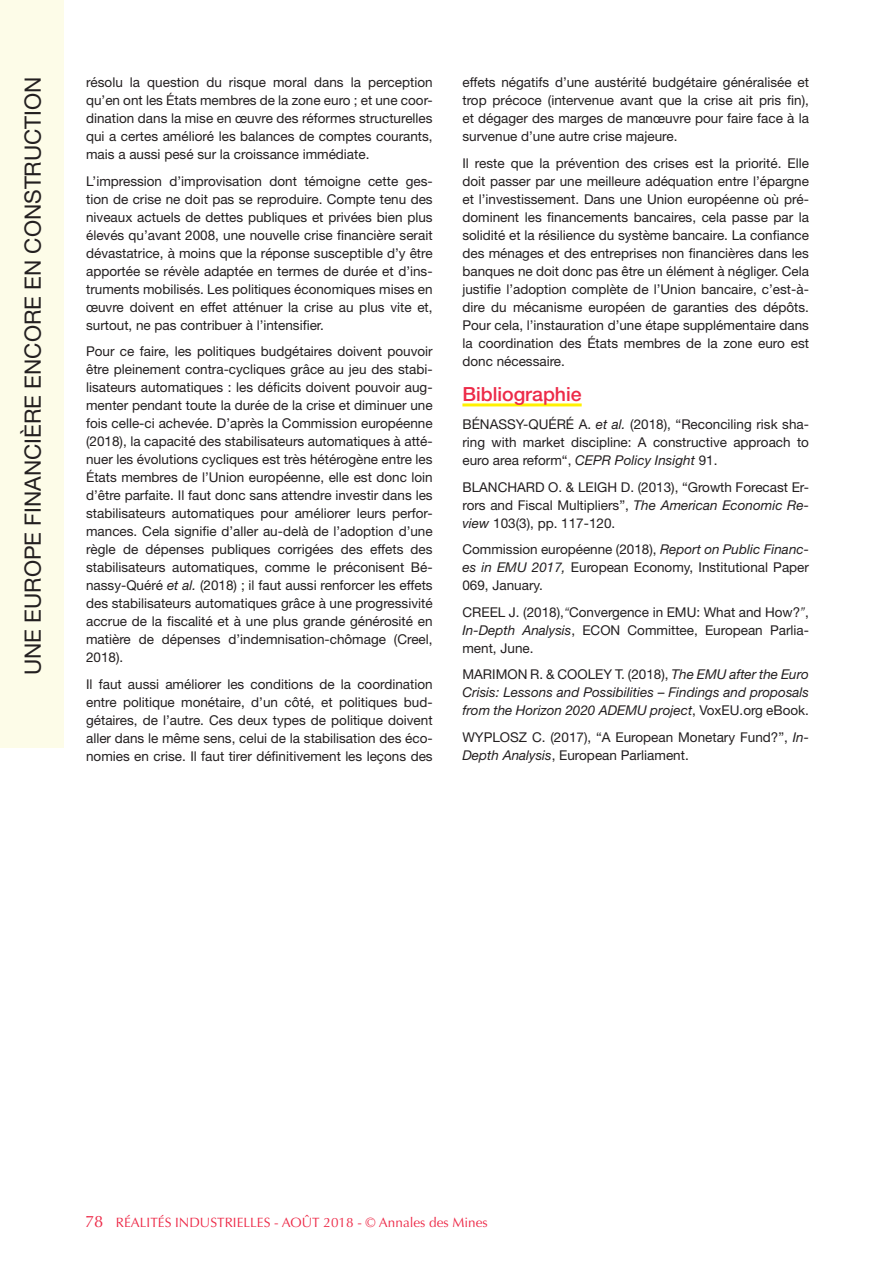
<style>
.page{position:relative;width:893px;height:1263px;background:#fff}
.page>*{position:absolute;margin:0;border:0;box-sizing:border-box;transform-origin:0 0}
.t1{font:22.5px "Helvetica Neue";color:#231f20}
.INTER_1{font:500 19.5px "Helvetica Neue";color:#ed2a48}
.texte_courant{font:13.5px/18px "Helvetica Neue";color:#231f20;text-align:justify}
.texte_courant-2{font:italic 13.5px/18px "Helvetica Neue";color:#231f20;text-align:justify}
.t2{font:13.5px "Optima";color:#ed2a48}
.s1{font-style:italic}
.s2{font-weight:300;font-style:italic}
.s3{font-style:normal}
.s4{font-size:16.5px}
</style>
<div class="page">
<hr style="left:462px;top:403px;width:120px;height:3px;background:#fff101">
<div style="left:0;top:0;width:64px;height:747px;background:#fdfce8"></div>
<p class="t1" style="left:19px;top:675px;width:600px;rotate:-90deg">UNE EUROPE FINANCIÈRE ENCORE EN CONSTRUCTION</p>
<p class="texte_courant" style="left:86px;top:73px;width:348px">résolu la question du risque moral dans la perception qu’en ont les États membres de la zone euro ; et une coor&shy;dination dans la mise en œuvre des réformes structurelles qui a certes amélioré les balances de comptes courants, mais a aussi pesé sur la croissance immédiate.</p>
<p class="texte_courant" style="left:86px;top:172px;width:348px">L’impression d’improvisation dont témoigne cette ges&shy;tion de crise ne doit pas se reproduire. Compte tenu des niveaux actuels de dettes publiques et privées bien plus élevés qu’avant 2008, une nouvelle crise financière serait dévastatrice, à moins que la réponse susceptible d’y être apportée se révèle adaptée en termes de durée et d’ins&shy;truments mobilisés. Les politiques économiques mises en œuvre doivent en effet atténuer la crise au plus vite et, surtout, ne pas contribuer à l’intensifier.</p>
<p class="texte_courant" style="left:86px;top:342px;width:348px">Pour ce faire, les politiques budgétaires doivent pouvoir être pleinement contra-cycliques grâce au jeu des stabi&shy;lisateurs automatiques : les déficits doivent pouvoir aug&shy;menter pendant toute la durée de la crise et diminuer une fois celle-ci achevée. D’après la Commission européenne (2018), la capacité des stabilisateurs automatiques à atté&shy;nuer les évolutions cycliques est très hétérogène entre les États membres de l’Union européenne, elle est donc loin d’être parfaite. Il faut donc sans attendre investir dans les stabilisateurs automatiques pour améliorer leurs perfor&shy;mances. Cela signifie d’aller au-delà de l’adoption d’une règle de dépenses publiques corrigées des effets des stabilisateurs automatiques, comme le préconisent Bé&shy;nassy-Quéré <span class="s1">et al.</span> (2018) ; il faut aussi renforcer les effets des stabilisateurs automatiques grâce à une progressivité accrue de la fiscalité et à une plus grande générosité en matière de dépenses d’indemnisation-chômage (Creel, 2018).</p>
<p class="texte_courant" style="left:86px;top:675px;width:348px">Il faut aussi améliorer les conditions de la coordination entre politique monétaire, d’un côté, et politiques bud&shy;gétaires, de l’autre. Ces deux types de politique doivent aller dans le même sens, celui de la stabilisation des éco&shy;nomies en crise. Il faut tirer définitivement les leçons des</p>
<p class="texte_courant" style="left:462px;top:73px;width:348px">effets négatifs d’une austérité budgétaire généralisée et trop précoce (intervenue avant que la crise ait pris fin), et dégager des marges de manœuvre pour faire face à la survenue d’une autre crise majeure.</p>
<p class="texte_courant" style="left:462px;top:154px;width:348px">Il reste que la prévention des crises est la priorité. Elle doit passer par une meilleure adéquation entre l’épargne et l’investissement. Dans une Union européenne où pré&shy;dominent les financements bancaires, cela passe par la solidité et la résilience du système bancaire. La confiance des ménages et des entreprises non financières dans les banques ne doit donc pas être un élément à négliger. Cela justifie l’adoption complète de l’Union bancaire, c’est-à&shy;dire du mécanisme européen de garanties des dépôts.<br>Pour cela, l’instauration d’une étape supplémentaire dans la coordination des États membres de la zone euro est donc nécessaire.</p>
<p class="INTER_1" style="left:462px;top:382px;width:121px">Bibliographie</p>
<p class="texte_courant" style="left:462px;top:415px;width:348px">BÉNASSY-QUÉRÉ A. <span class="s1">et al.</span> (2018), “Reconciling risk sha&shy;ring with market discipline: A constructive approach to euro area reform“, <span class="s1">CEPR Policy Insight</span> 91.</p>
<p class="texte_courant" style="left:462px;top:478px;width:348px">BLANCHARD O. &amp; LEIGH D. (2013), “Growth Forecast Er&shy;rors and Fiscal Multipliers”, <span class="s1">The American Economic Re&shy;view</span> 103(3), pp. 117-120.</p>
<p class="texte_courant" style="left:462px;top:540px;width:348px">Commission européenne (2018), <span class="s1">Report on Public Financ&shy;es in EMU 2017,</span> European Economy, Institutional Paper 069, January.</p>
<p class="texte_courant" style="left:462px;top:603px;width:348px">CREEL J. (2018),<span class="s2">“</span>Convergence in EMU: What and How?<span class="s2">”</span>, <span class="s1">In-Depth Analysis</span>, ECON Committee, European Parlia&shy;ment, June.</p>
<p class="texte_courant-2" style="left:462px;top:665px;width:348px"><span class="s3">MARIMON R. &amp; COOLEY T. (2018),</span> The EMU after the Euro Crisis: Lessons and Possibilities <span class="s3">–</span> Findings and proposals from the Horizon 2020 ADEMU project<span class="s3">, VoxEU.org eBook.</span></p>
<p class="texte_courant" style="left:462px;top:728px;width:348px">WYPLOSZ C. (2017), “A European Monetary Fund?”, <span class="s1">In-<br>Depth Analysis</span>, European Parliament.</p>
<p class="t2" style="left:85px;top:1215px;width:404px"><span class="s4">78</span> RÉALITÉS INDUSTRIELLES - AOÛT 2018 - © Annales des Mines</p>
</div>
